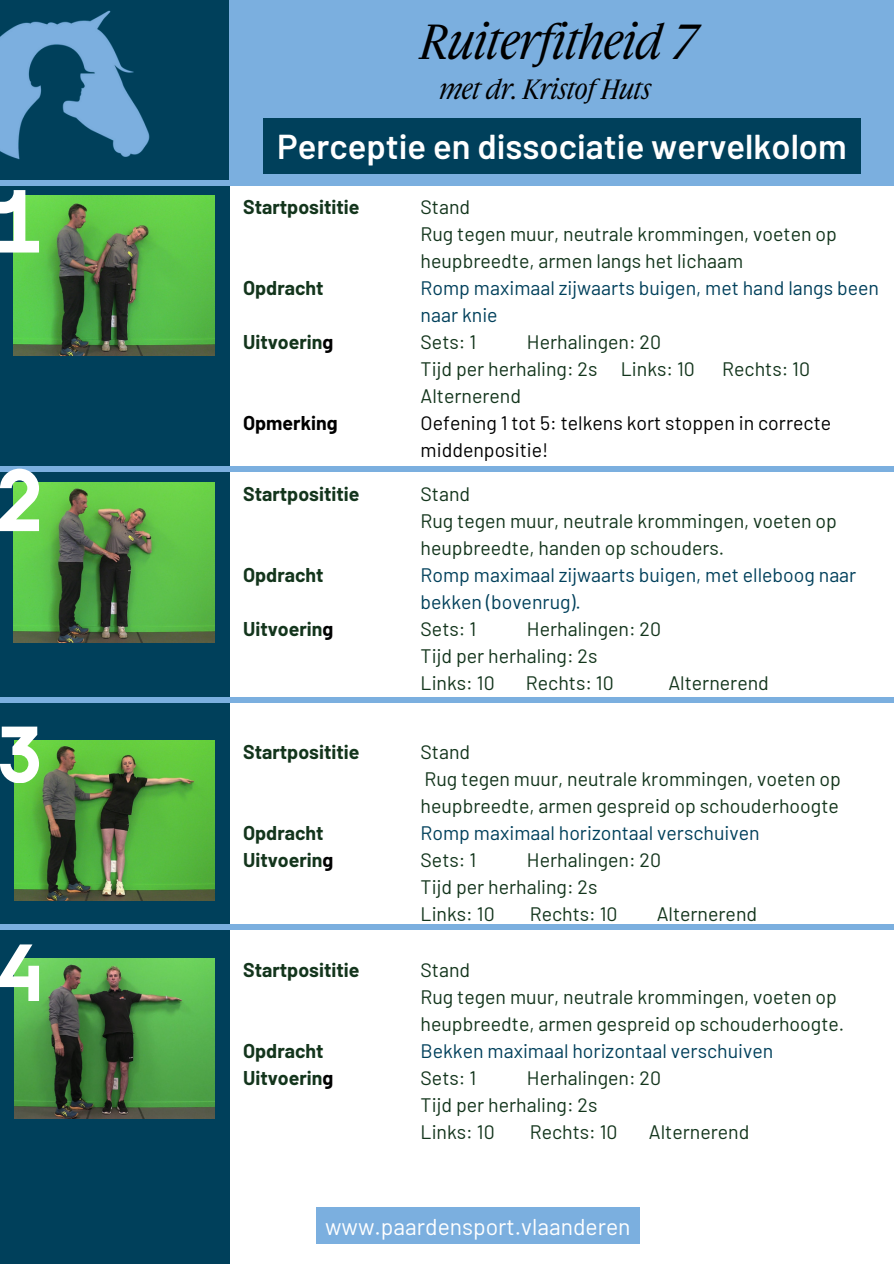
<style>
.page{position:relative;width:894px;height:1264px;background:#fff}
.page>*{position:absolute;margin:0;border:0;box-sizing:border-box;transform-origin:0 0}
.t1{font:italic 45px "Gamuth Display";color:#000}
.t2{font:600 34.5px "Barlow";color:#fff}
.t3{font:italic 25.5px "Gamuth Display";color:#000}
.t4{font:22.8px "Barlow";color:#fff}
.t5{font:19.5px/27px "Barlow";color:#13351c}
.t6{font:19.5px/27px "Barlow";color:#00405b}
.t7{font:700 19.5px/27px "Barlow";color:#13351c}
.t8{font:19.5px/27px "Barlow";color:#000}
.t9{font:700 19.5px "Barlow";color:#000}
.s1{color:#000}
</style>
<div class="page">
<div style="left:0;top:0;width:229px;height:1263px;background:#00405b"></div>
<div style="left:0;top:180px;width:893px;height:6px;background:#7bafdf"></div>
<img style="left:14px;top:195px;width:200px;height:161px">
<div style="left:0;top:466px;width:893px;height:5px;background:#7bafdf"></div>
<div style="left:0;top:697px;width:893px;height:6px;background:#7bafdf"></div>
<div style="left:0;top:924px;width:893px;height:5px;background:#7bafdf"></div>
<img style="left:14px;top:958px;width:201px;height:160px">
<svg style="left:0;top:194px;width:39px;height:58px"></svg>
<svg style="left:0;top:944px;width:39px;height:56px"></svg>
<div style="left:229px;top:0;width:664px;height:183px;background:#7bafdf"></div>
<img style="left:14px;top:482px;width:200px;height:160px">
<svg style="left:0;top:468px;width:39px;height:63px"></svg>
<img style="left:14px;top:740px;width:201px;height:160px">
<svg style="left:0;top:726px;width:39px;height:56px"></svg>
<img style="left:0;top:10px;width:150px;height:184px">
<div style="left:263px;top:118px;width:597px;height:56px;background:#00405b"></div>
<div style="left:316px;top:1207px;width:323px;height:37px;background:#7bafdf"></div>
<h5 class="t1" style="left:420px;top:14px;width:278px">Ruiterfitheid 7</h5>
<p class="t3" style="left:439px;top:73px;width:212px">met dr. Kristof Huts</p>
<p class="t2" style="left:277px;top:125px;width:571px">Perceptie en dissociatie wervelkolom</p>
<h5 class="t7" style="left:243px;top:192px;width:118px">Startposititie</h5>
<h5 class="t7" style="left:243px;top:273px;width:82px">Opdracht</h5>
<p class="t7" style="left:243px;top:327px;width:92px">Uitvoerin<span class="s1">g</span></p>
<p class="t9" style="left:243px;top:410px;width:96px">Opmerking</p>
<p class="t7" style="left:243px;top:479px;width:118px">Startposititie</p>
<p class="t7" style="left:243px;top:560px;width:82px">Opdracht</p>
<p class="t7" style="left:243px;top:614px;width:92px">Uitvoerin<span class="s1">g</span></p>
<h5 class="t7" style="left:243px;top:737px;width:118px">Startposititie</h5>
<h5 class="t7" style="left:243px;top:818px;width:92px">Opdracht<br>Uitvoerin<span class="s1">g</span></h5>
<p class="t7" style="left:243px;top:955px;width:118px">Startposititie</p>
<p class="t7" style="left:243px;top:1036px;width:92px">Opdracht<br>Uitvoerin<span class="s1">g</span></p>
<p class="t5" style="left:420px;top:192px;width:51px">Stand</p>
<p class="t5" style="left:420px;top:219px;width:417px">Rug tegen muur, neutrale krommingen, voeten op heupbreedte, armen langs het lichaam</p>
<p class="t6" style="left:420px;top:273px;width:460px">Romp maximaal zijwaarts buigen, met hand langs been naar knie</p>
<p class="t5" style="left:420px;top:327px;width:57px">Sets: 1</p>
<p class="t5" style="left:527px;top:327px;width:135px">Herhalingen: 20</p>
<h5 class="t5" style="left:420px;top:354px;width:276px">Tijd per herhaling: 2s Links: 10</h5>
<h5 class="t5" style="left:722px;top:354px;width:89px">Rechts: 10</h5>
<h5 class="t5" style="left:420px;top:381px;width:102px">Alternerend</h5>
<p class="t8" style="left:420px;top:408px;width:412px">Oefening 1 tot 5: telkens kort stoppen in correcte middenpositie!</p>
<p class="t5" style="left:420px;top:479px;width:51px">Stand</p>
<p class="t5" style="left:420px;top:506px;width:417px">Rug tegen muur, neutrale krommingen, voeten op heupbreedte, handen op schouders.</p>
<p class="t6" style="left:420px;top:560px;width:437px">Romp maximaal zijwaarts buigen, met elleboog naar bekken (bovenrug).</p>
<h1 class="t5" style="left:420px;top:614px;width:57px">Sets: 1</h1>
<h1 class="t5" style="left:527px;top:614px;width:135px">Herhalingen: 20</h1>
<h3 class="t5" style="left:420px;top:641px;width:178px">Tijd per herhaling: 2s</h3>
<h2 class="t5" style="left:420px;top:668px;width:76px">Links: 10</h2>
<h2 class="t5" style="left:525px;top:668px;width:89px">Rechts: 10</h2>
<h2 class="t5" style="left:668px;top:668px;width:102px">Alternerend</h2>
<h5 class="t5" style="left:420px;top:737px;width:51px">Stand</h5>
<p class="t5" style="left:420px;top:764px;width:421px">Rug tegen muur, neutrale krommingen, voeten op heupbreedte, armen gespreid op schouderhoogte</p>
<p class="t6" style="left:420px;top:818px;width:340px">Romp maximaal horizontaal verschuiven</p>
<p class="t5" style="left:420px;top:845px;width:57px">Sets: 1</p>
<p class="t5" style="left:527px;top:845px;width:135px">Herhalingen: 20</p>
<p class="t5" style="left:420px;top:872px;width:178px">Tijd per herhaling: 2s</p>
<p class="t5" style="left:420px;top:899px;width:76px">Links: 10</p>
<p class="t5" style="left:529px;top:899px;width:89px">Rechts: 10</p>
<p class="t5" style="left:656px;top:899px;width:102px">Alternerend</p>
<p class="t5" style="left:420px;top:955px;width:51px">Stand</p>
<p class="t5" style="left:420px;top:982px;width:425px">Rug tegen muur, neutrale krommingen, voeten op heupbreedte, armen gespreid op schouderhoogte.</p>
<p class="t6" style="left:420px;top:1036px;width:354px">Bekken maximaal horizontaal verschuiven</p>
<h5 class="t5" style="left:420px;top:1063px;width:57px">Sets: 1</h5>
<h5 class="t5" style="left:527px;top:1063px;width:135px">Herhalingen: 20</h5>
<h5 class="t5" style="left:420px;top:1090px;width:178px">Tijd per herhaling: 2s</h5>
<p class="t5" style="left:420px;top:1117px;width:76px">Links: 10</p>
<p class="t5" style="left:529px;top:1117px;width:89px">Rechts: 10</p>
<p class="t5" style="left:648px;top:1117px;width:102px">Alternerend</p>
<p class="t4" style="left:325px;top:1212px;width:307px">www.paardensport.vlaanderen</p>
</div>
